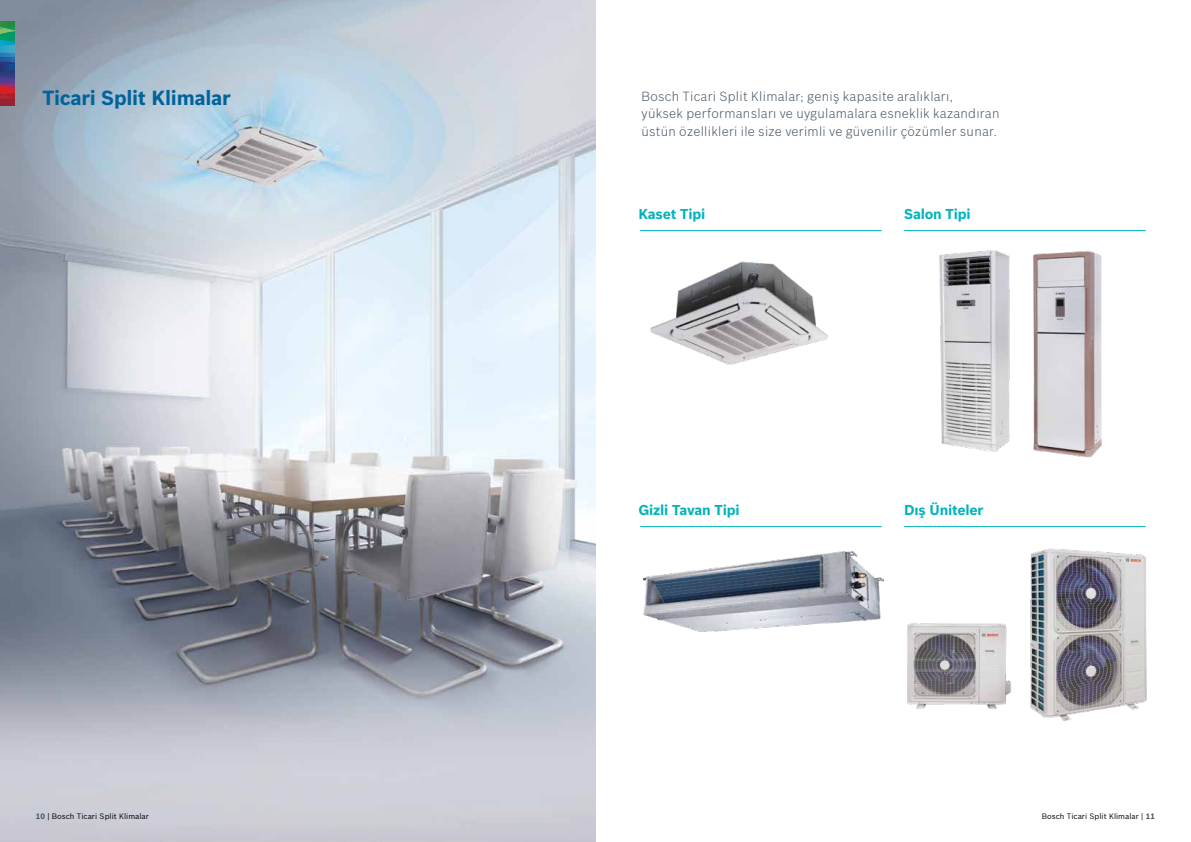
<style>
.page{position:relative;width:1191px;height:842px;background:#fff}
.page>*{position:absolute;margin:0;border:0;box-sizing:border-box;transform-origin:0 0}
.t1{font:700 20px "Bosch Sans";letter-spacing:-.015em;color:#00639a}
.t2{font:700 14px "Bosch Sans";letter-spacing:-.015em;color:#00b3bd}
.t3{font:300 13px/17.5px "Bosch Sans";letter-spacing:.02em;color:#475765}
.t4{font:7.7px "Bosch Sans";color:#000}
.s1{font-weight:700;color:#475765}
</style>
<div class="page">
<img style="left:0;top:0;width:595px;height:842px">
<svg style="left:0;top:21px;width:15px;height:84px"></svg>
<img style="left:1029px;top:548px;width:118px;height:173px">
<img style="left:907px;top:623px;width:104px;height:86px">
<img style="left:650px;top:261px;width:179px;height:104px">
<img style="left:939px;top:250px;width:71px;height:202px">
<img style="left:1033px;top:250px;width:69px;height:208px">
<hr style="left:640px;top:230px;width:242px;height:1px;background:#00b3bd">
<hr style="left:640px;top:526px;width:242px;height:1px;background:#00b3bd">
<hr style="left:904px;top:230px;width:241px;height:1px;background:#00b3bd">
<hr style="left:904px;top:526px;width:241px;height:1px;background:#00b3bd">
<img style="left:643px;top:552px;width:240px;height:79px">
<h1 class="t1" style="left:42px;top:83px;width:190px">Ticari Split Klimalar</h1>
<p class="t3" style="left:641px;top:86px;width:359px">Bosch Ticari Split Klimalar; geniş kapasite aralıkları,<br>yüksek performansları ve uygulamalara esneklik kazandıran üstün özellikleri ile size verimli ve güvenilir çözümler sunar.</p>
<p class="t2" style="left:638px;top:203px;width:68px">Kaset Tipi</p>
<p class="t2" style="left:638px;top:499px;width:103px">Gizli Tavan Tipi</p>
<p class="t2" style="left:904px;top:203px;width:68px">Salon Tipi</p>
<p class="t2" style="left:904px;top:499px;width:81px">Dış Üniteler</p>
<p class="t4" style="left:47px;top:811px;width:103px">| Bosch Ticari Split Klimalar</p>
<p class="t4" style="left:1042px;top:811px;width:115px">Bosch Ticari Split Klimalar | <span class="s1">11</span></p>
<p class="t4" style="left:36px;top:811px;width:89px"><span class="s1">10</span> Aire Acondicionado</p>
</div>
